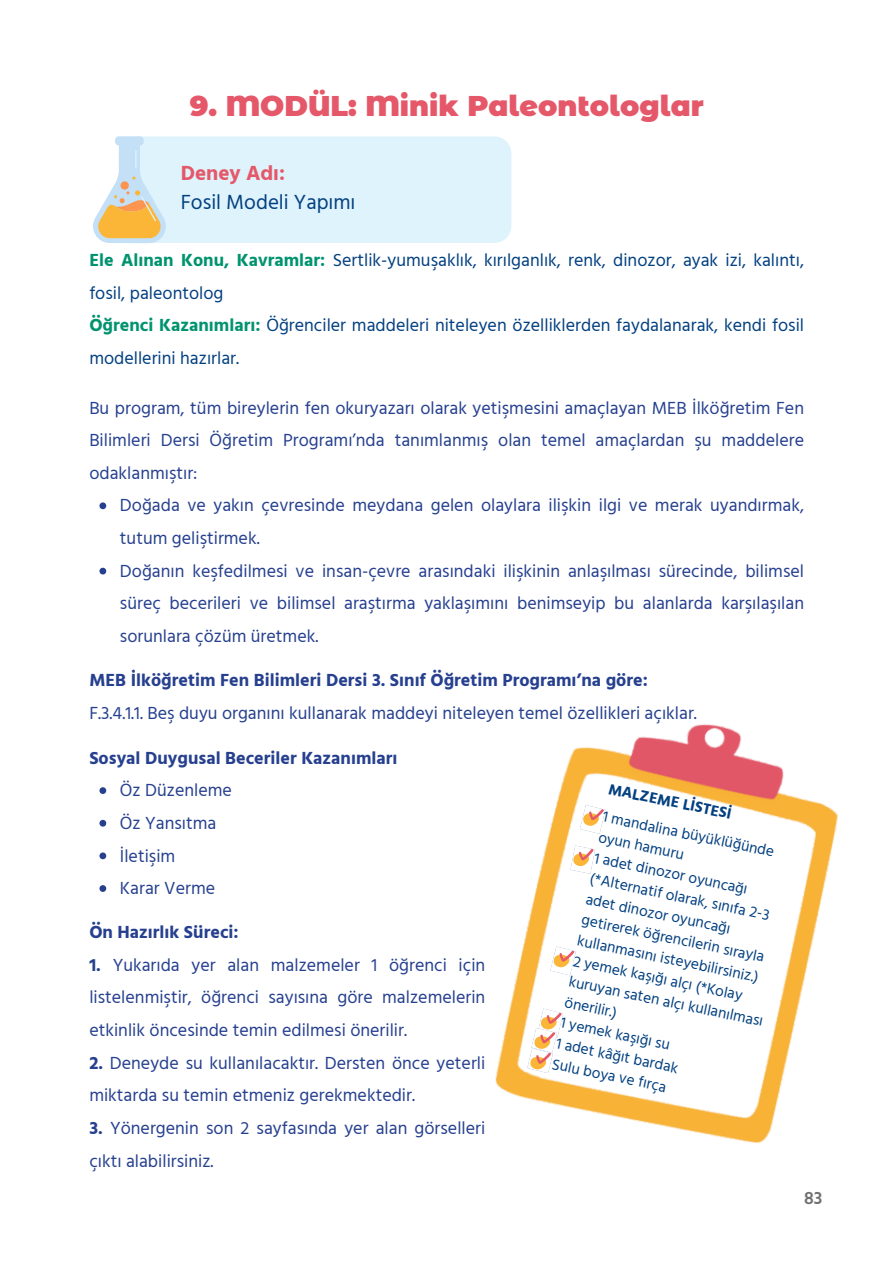
<style>
.page{position:relative;width:893px;height:1264px;background:#fff}
.page>*{position:absolute;margin:0;border:0;box-sizing:border-box;transform-origin:0 0}
.t1{font:900 28.5px "Montserrat Alternates";color:#e55869}
.t2{font:21px/29.2px "Hind";color:#034080}
.t3{font:18px/32.7px "Hind";color:#26408f}
.t4{font:18px/32.7px "Hind";color:#034080}
.t5{font:700 18px "Hind";color:#26408f}
.t6{font:600 18px "Hind";color:#717070}
.t7{font:15.45px/21px "Hind";color:#034080}
.t8{font:700 15.45px "Hind";color:#034080}
.s1{font-weight:700;color:#e55869}
.s2{font-weight:700;color:#00936f}
.s3{font-weight:700}
</style>
<div class="page">
<svg style="left:93px;top:136px;width:418px;height:107px;background:#dfeff3"></svg>
<svg style="left:99px;top:502px;width:7px;height:7px"></svg>
<svg style="left:99px;top:567px;width:7px;height:7px"></svg>
<svg style="left:99px;top:787px;width:7px;height:7px"></svg>
<svg style="left:99px;top:819px;width:7px;height:7px"></svg>
<svg style="left:99px;top:852px;width:7px;height:7px"></svg>
<svg style="left:99px;top:885px;width:7px;height:6px"></svg>
<img style="left:495px;top:724px;width:344px;height:420px">
<svg style="left:580px;top:805px;width:25px;height:28px"></svg>
<svg style="left:550px;top:946px;width:26px;height:29px"></svg>
<svg style="left:570px;top:845px;width:25px;height:28px"></svg>
<svg style="left:527px;top:1008px;width:36px;height:65px"></svg>
<p class="t1" style="left:190px;top:88px;width:515px">9. MODÜL: Minik Paleontologlar</p>
<p class="t2" style="left:181px;top:158px;width:176px"><span class="s1">Deney Adı:<br></span>Fosil Modeli Yapımı</p>
<h1 class="t4" style="left:89px;top:243px;width:716px"><span class="s2">Ele Alınan Konu, Kavramlar:</span> Sertlik-yumuşaklık, kırılganlık, renk, dinozor, ayak izi, kalıntı, fosil, paleontolog<br><span class="s2">Öğrenci Kazanımları:</span> Öğrenciler maddeleri niteleyen özelliklerden faydalanarak, kendi fosil modellerini hazırlar.</h1>
<p class="t3" style="left:89px;top:391px;width:716px;text-align:justify">Bu program, tüm bireylerin fen okuryazarı olarak yetişmesini amaçlayan MEB İlköğretim Fen Bilimleri Dersi Öğretim Programı’nda tanımlanmış olan temel amaçlardan şu maddelere odaklanmıştır:</p>
<h2 class="t3" style="left:120px;top:489px;width:685px">Doğada ve yakın çevresinde meydana gelen olaylara ilişkin ilgi ve merak uyandırmak, tutum geliştirmek.</h2>
<h4 class="t3" style="left:120px;top:554px;width:685px;text-align:justify">Doğanın keşfedilmesi ve insan-çevre arasındaki ilişkinin anlaşılması sürecinde, bilimsel süreç becerileri ve bilimsel araştırma yaklaşımını benimseyip bu alanlarda karşılaşılan sorunlara çözüm üretmek.</h4>
<h4 class="t3" style="left:89px;top:663px;width:609px"><span class="s3">MEB İlköğretim Fen Bilimleri Dersi 3. Sınıf Öğretim Programı’na göre:<br></span>F.3.4.1.1. Beş duyu organını kullanarak maddeyi niteleyen temel özellikleri açıklar.</h4>
<p class="t5" style="left:89px;top:746px;width:309px">Sosyal Duygusal Beceriler Kazanımları</p>
<p class="t3" style="left:120px;top:773px;width:113px">Öz Düzenleme</p>
<h4 class="t3" style="left:120px;top:806px;width:98px">Öz Yansıtma</h4>
<h3 class="t3" style="left:120px;top:839px;width:57px">İletişim</h3>
<p class="t3" style="left:120px;top:871px;width:97px">Karar Verme</p>
<p class="t8" style="left:610px;top:779px;width:127px;rotate:12deg">MALZEME LİSTESİ</p>
<p class="t7" style="left:605px;top:805px;width:176px;rotate:12deg">1 mandalina büyüklüğünde oyun hamuru</p>
<h5 class="t7" style="left:597px;top:846px;width:188px;rotate:12deg">1 adet dinozor oyuncağı (*Alternatif olarak, sınıfa 2-3 adet dinozor oyuncağı getirerek öğrencilerin sırayla kullanmasını isteyebilirsiniz.)</h5>
<p class="t5" style="left:89px;top:921px;width:151px">Ön Hazırlık Süreci:</p>
<p class="t3" style="left:89px;top:948px;width:397px;text-align:justify"><span class="s3">1.</span> Yukarıda yer alan malzemeler 1 öğrenci için listelenmiştir, öğrenci sayısına göre malzemelerin etkinlik öncesinde temin edilmesi önerilir.</p>
<p class="t3" style="left:89px;top:1046px;width:397px"><span class="s3">2.</span> Deneyde su kullanılacaktır. Dersten önce yeterli miktarda su temin etmeniz gerekmektedir.</p>
<p class="t3" style="left:89px;top:1111px;width:397px"><span class="s3">3.</span> Yönergenin son 2 sayfasında yer alan görselleri çıktı alabilirsiniz.</p>
<p class="t7" style="left:575px;top:949px;width:200px;rotate:12deg">2 yemek kaşığı alçı (*Kolay kuruyan saten alçı kullanılması önerilir.)</p>
<p class="t7" style="left:558px;top:1032px;width:126px;rotate:12deg">1 adet kâğıt bardak</p>
<p class="t7" style="left:563px;top:1011px;width:113px;rotate:12deg">1 yemek kaşığı su</p>
<p class="t7" style="left:554px;top:1052px;width:118px;rotate:12deg">Sulu boya ve fırça</p>
<p class="t6" style="left:804px;top:1187px;width:20px">83</p>
</div>
